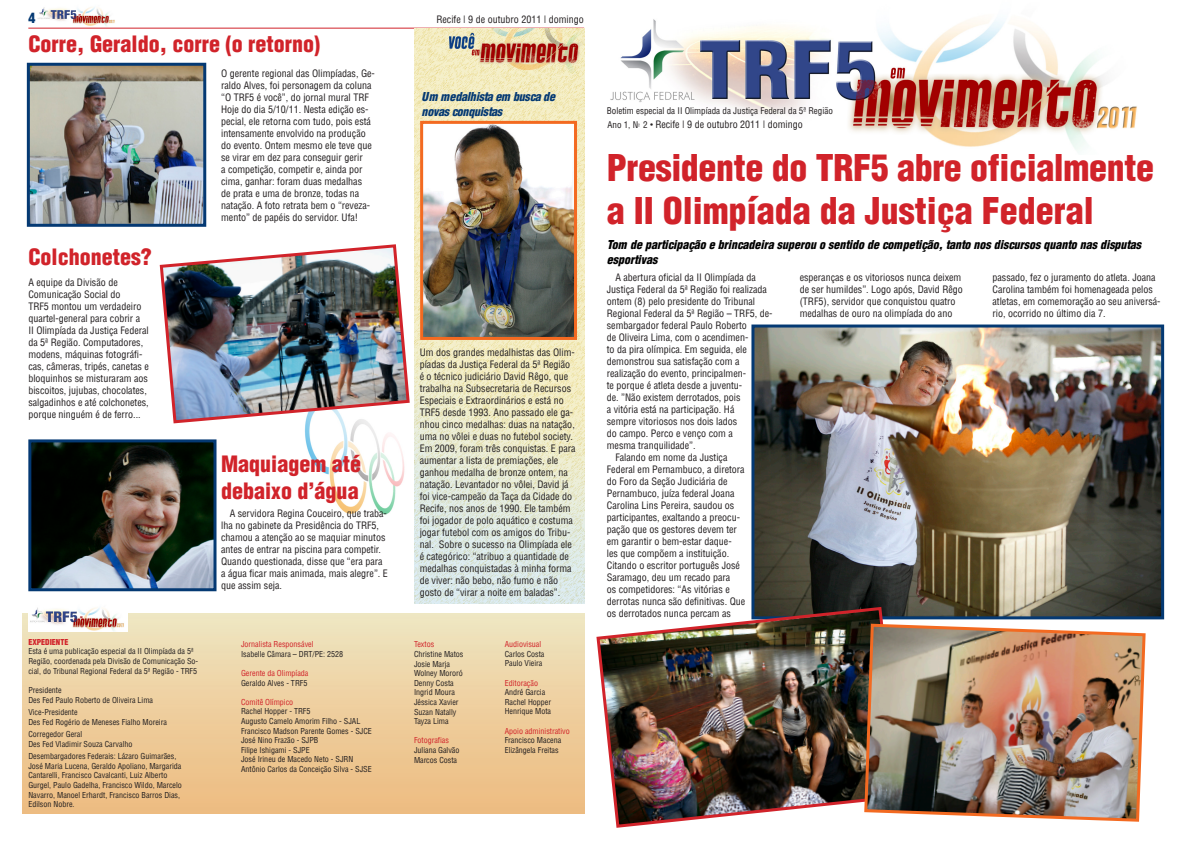
<style>
.page{position:relative;width:1191px;height:842px;background:#fff}
.page>*{position:absolute;margin:0;border:0;box-sizing:border-box;transform-origin:0 0}
.Título_Pequeno{font:36px/43.2px "Switzerland Cond Black Plain";letter-spacing:-.01em;color:#d1232a}
.t1{font:22px/26.4px "Switzerland Cond Black Plain";color:#d1232a}
.t2{font:14px "Switzerland Cond Black Plain";color:#043973}
.t3{font:italic 900 12px/14.4px "Switzerland Cond";color:#000}
.t4{font:italic 900 12px/14.4px "Switzerland Cond";letter-spacing:-.02em;color:#043973}
.Corpo_de_Texto{font:10px/12px "Switzerland Condensed";color:#231f20}
.t5{font:9px "Switzerland Condensed";color:#231f20}
.t6{font:8px/9.6px "Switzerland Condensed";color:#231f20}
.t7{font:8px "Switzerland Condensed";color:#d1232a}
.t8{font:8px "Switzerland Cond Black Plain";color:#d1232a}
</style>
<div class="page">
<img style="left:305px;top:425px;width:100px;height:90px">
<img style="left:610px;top:19px;width:527px;height:133px">
<div style="left:23px;top:613px;width:561px;height:201px;background:linear-gradient(to bottom,#efe5c1,#edba7e)"></div>
<img style="left:37px;top:7px;width:78px;height:19px">
<hr style="left:28px;top:28px;width:556px;height:1px;background:#d1232a">
<img style="left:28px;top:607px;width:99px;height:24px">
<img style="left:414px;top:28px;width:170px;height:576px">
<img style="left:424px;top:125px;width:149px;height:211px">
<div style="left:420px;top:121px;width:157px;height:219px;border:3px solid #f36a21"></div>
<img style="left:755px;top:328px;width:405px;height:287px">
<div style="left:751px;top:324px;width:413px;height:295px;border:3px solid #043973"></div>
<img style="left:31px;top:67px;width:171px;height:156px">
<div style="left:27px;top:63px;width:179px;height:164px;border:3px solid #043973"></div>
<img style="left:159px;top:244px;width:251px;height:181px">
<img style="left:32px;top:443px;width:180px;height:144px">
<div style="left:28px;top:439px;width:188px;height:152px;border:3px solid #043973"></div>
<img style="left:596px;top:605px;width:307px;height:223px">
<img style="left:862px;top:622px;width:284px;height:201px">
<p class="t2" style="left:28px;top:9px;width:8px">4</p>
<p class="Corpo_de_Texto" style="left:436px;top:13px;width:149px">Recife | 9 de outubro 2011 | domingo</p>
<p class="t1" style="left:28px;top:30px;width:293px">Corre, Geraldo, corre (o retorno)</p>
<p class="Corpo_de_Texto" style="left:221px;top:67px;width:155px">O gerente regional das Olimpíadas, Ge&shy;raldo Alves, foi personagem da coluna “O TRF5 é você”, do jornal mural TRF Hoje do dia 5/10/11. Nesta edição es&shy;pecial, ele retorna com tudo, pois está intensamente envolvido na produção do evento. Ontem mesmo ele teve que se virar em dez para conseguir gerir<br>a competição, competir e, ainda por cima, ganhar: foram duas medalhas<br>de prata e uma de bronze, todas na natação. A foto retrata bem o “reveza&shy;mento” de papéis do servidor. Ufa!</p>
<p class="t1" style="left:28px;top:243px;width:125px">Colchonetes?</p>
<p class="Corpo_de_Texto" style="left:28px;top:276px;width:122px">A equipe da Divisão de<br>Comunicação Social do<br>TRF5 montou um verdadeiro quartel-general para cobrir a<br>II Olimpíada da Justiça Federal da 5ª Região. Computadores, modens, máquinas fotográfi&shy;cas, câmeras, tripés, canetas e bloquinhos se misturaram aos biscoitos, jujubas, chocolates, salgadinhos e até colchonetes, porque ninguém é de ferro...</p>
<p class="t8" style="left:28px;top:637px;width:42px">EXPEDIENTE</p>
<p class="t6" style="left:28px;top:647px;width:171px">Esta é uma publicação especial da II Olimpíada da 5ª<br>Região, coordenada pela Divisão de Comunicação So&shy;cial, do Tribunal Regional Federal da 5ª Região - TRF5</p>
<p class="t6" style="left:28px;top:685px;width:35px">Presidente</p>
<p class="t6" style="left:28px;top:695px;width:126px">Des Fed Paulo Roberto de Oliveira Lima</p>
<p class="t6" style="left:28px;top:707px;width:51px">Vice-Presidente</p>
<p class="t6" style="left:28px;top:717px;width:140px">Des Fed Rogério de Meneses Fialho Moreira</p>
<p class="t6" style="left:28px;top:729px;width:55px">Corregedor Geral</p>
<p class="t6" style="left:28px;top:739px;width:106px">Des Fed Vladimir Souza Carvalho</p>
<p class="t6" style="left:28px;top:751px;width:149px">Desembargadores Federais: Lázaro Guimarães,</p>
<p class="t6" style="left:28px;top:761px;width:155px">José Maria Lucena, Geraldo Apoliano, Margarida Cantarelli, Francisco Cavalcanti, Luiz Alberto Gurgel, Paulo Gadelha, Francisco Wildo, Marcelo Navarro, Manoel Erhardt, Francisco Barros Dias, Edilson Nobre.</p>
<p class="t1" style="left:221px;top:451px;width:141px">Maquiagem até debaixo d’água</p>
<p class="Corpo_de_Texto" style="left:221px;top:507px;width:168px;text-indent:9px">A servidora Regina Couceiro, que traba&shy;lha no gabinete da Presidência do TRF5, chamou a atenção ao se maquiar minutos antes de entrar na piscina para competir.<br>Quando questionada, disse que “era para a água ficar mais animada, mais alegre”. E que assim seja.</p>
<p class="t7" style="left:241px;top:639px;width:74px">Jornalista Responsável</p>
<p class="t6" style="left:241px;top:649px;width:104px">Isabelle Câmara – DRT/PE: 2528</p>
<p class="t7" style="left:241px;top:668px;width:69px">Gerente da Olimpíada</p>
<p class="t6" style="left:241px;top:678px;width:68px">Geraldo Alves - TRF5</p>
<p class="t7" style="left:241px;top:697px;width:54px">Comitê Olímpico</p>
<p class="t6" style="left:241px;top:706px;width:71px">Rachel Hopper - TRF5</p>
<p class="t6" style="left:241px;top:716px;width:121px">Augusto Camelo Amorim Filho - SJAL</p>
<p class="t6" style="left:241px;top:726px;width:132px">Francisco Madson Parente Gomes - SJCE</p>
<p class="t6" style="left:241px;top:735px;width:79px">José Nino Frazão - SJPB</p>
<p class="t6" style="left:241px;top:745px;width:70px">Filipe Ishigami - SJPE</p>
<p class="t6" style="left:241px;top:754px;width:114px">José Irineu de Macedo Neto - SJRN</p>
<p class="t6" style="left:241px;top:764px;width:132px">Antônio Carlos da Conceição Silva - SJSE</p>
<p class="t4" style="left:421px;top:90px;width:135px">Um medalhista em busca de novas conquistas</p>
<p class="Corpo_de_Texto" style="left:420px;top:346px;width:157px">Um dos grandes medalhistas das Olim&shy;píadas da Justiça Federal da 5ª Região é o técnico judiciário David Rêgo, que trabalha na Subsecretaria de Recursos Especiais e Extraordinários e está no TRF5 desde 1993. Ano passado ele ga&shy;nhou cinco medalhas: duas na natação, uma no vôlei e duas no futebol society.<br>Em 2009, foram três conquistas. E para aumentar a lista de premiações, ele ganhou medalha de bronze ontem, na natação. Levantador no vôlei, David já foi vice-campeão da Taça da Cidade do Recife, nos anos de 1990. Ele também foi jogador de polo aquático e costuma jogar futebol com os amigos do Tribu&shy;nal. Sobre o sucesso na Olimpíada ele é categórico: “atribuo a quantidade de medalhas conquistadas à minha forma de viver: não bebo, não fumo e não gosto de “virar a noite em baladas”.</p>
<p class="t7" style="left:414px;top:639px;width:22px">Textos</p>
<p class="t6" style="left:414px;top:649px;width:51px">Christine Matos</p>
<p class="t6" style="left:414px;top:659px;width:38px">Josie Marja</p>
<p class="t6" style="left:414px;top:668px;width:50px">Wolney Mororó</p>
<p class="t6" style="left:414px;top:678px;width:41px">Denny Costa</p>
<p class="t6" style="left:414px;top:687px;width:43px">Ingrid Moura</p>
<p class="t6" style="left:414px;top:697px;width:46px">Jéssica Xavier</p>
<p class="t6" style="left:414px;top:707px;width:44px">Suzan Natally</p>
<p class="t6" style="left:414px;top:716px;width:36px">Tayza Lima</p>
<p class="t7" style="left:414px;top:735px;width:37px">Fotografias</p>
<p class="t6" style="left:414px;top:745px;width:47px">Juliana Galvão</p>
<p class="t6" style="left:414px;top:755px;width:45px">Marcos Costa</p>
<p class="t7" style="left:505px;top:639px;width:38px">Audiovisual</p>
<p class="t6" style="left:505px;top:649px;width:41px">Carlos Costa</p>
<p class="t6" style="left:505px;top:658px;width:39px">Paulo Vieira</p>
<p class="t7" style="left:505px;top:678px;width:35px">Editoração</p>
<p class="t6" style="left:505px;top:687px;width:42px">André Garcia</p>
<p class="t6" style="left:505px;top:697px;width:48px">Rachel Hopper</p>
<p class="t6" style="left:505px;top:706px;width:48px">Henrique Mota</p>
<p class="t7" style="left:505px;top:726px;width:67px">Apoio administrativo</p>
<p class="t6" style="left:505px;top:735px;width:58px">Francisco Macena</p>
<p class="t6" style="left:505px;top:745px;width:55px">Elizângela Freitas</p>
<p class="t5" style="left:607px;top:105px;width:227px">Boletim especial da II Olimpíada da Justiça Federal da 5ª Região</p>
<p class="t5" style="left:607px;top:119px;width:47px">Ano 1, Nº 2 ●</p>
<p class="Corpo_de_Texto" style="left:655px;top:118px;width:149px">Recife | 9 de outubro 2011 | domingo</p>
<p class="Título_Pequeno" style="left:607px;top:146px;width:549px">Presidente do TRF5 abre oficialmente a II Olimpíada da Justiça Federal</p>
<p class="t3" style="left:607px;top:237px;width:536px">Tom de participação e brincadeira superou o sentido de competição, tanto nos discursos quanto nas disputas esportivas</p>
<p class="Corpo_de_Texto" style="left:607px;top:271px;width:167px;text-indent:9px">A abertura oficial da II Olimpíada da Justiça Federal da 5ª Região foi realizada ontem (8) pelo presidente do Tribunal Regional Federal da 5ª Região – TRF5, de&shy;sembargador federal Paulo Roberto<br>de Oliveira Lima, com o acendimen-<br>to da pira olímpica. Em seguida, ele demonstrou sua satisfação com a realização do evento, principalmen-<br>te porque é atleta desde a juventu-<br>de. ”Não existem derrotados, pois<br>a vitória está na participação. Há<br>sempre vitoriosos nos dois lados<br>do campo. Perco e venço com a<br>mesma tranquilidade”.</p>
<p class="Corpo_de_Texto" style="left:607px;top:451px;width:140px;text-indent:9px">Falando em nome da Justiça<br>Federal em Pernambuco, a diretora do Foro da Seção Judiciária de<br>Pernambuco, juíza federal Joana<br>Carolina Lins Pereira, saudou os participantes, exaltando a preocu&shy;pação que os gestores devem ter em garantir o bem-estar daque-<br>les que compõem a instituição.<br>Citando o escritor português José<br>Saramago, deu um recado para<br>os competidores: “As vitórias e derrotas nunca são definitivas. Que os derrotados nunca percam as</p>
<p class="Corpo_de_Texto" style="left:992px;top:271px;width:170px">passado, fez o juramento do atleta. Joana Carolina também foi homenageada pelos atletas, em comemoração ao seu aniversá&shy;rio, ocorrido no último dia 7.</p>
<p class="Corpo_de_Texto" style="left:799px;top:271px;width:165px">esperanças e os vitoriosos nunca deixem de ser humildes”. Logo após, David Rêgo (TRF5), servidor que conquistou quatro medalhas de ouro na olimpíada do ano</p>
</div>
